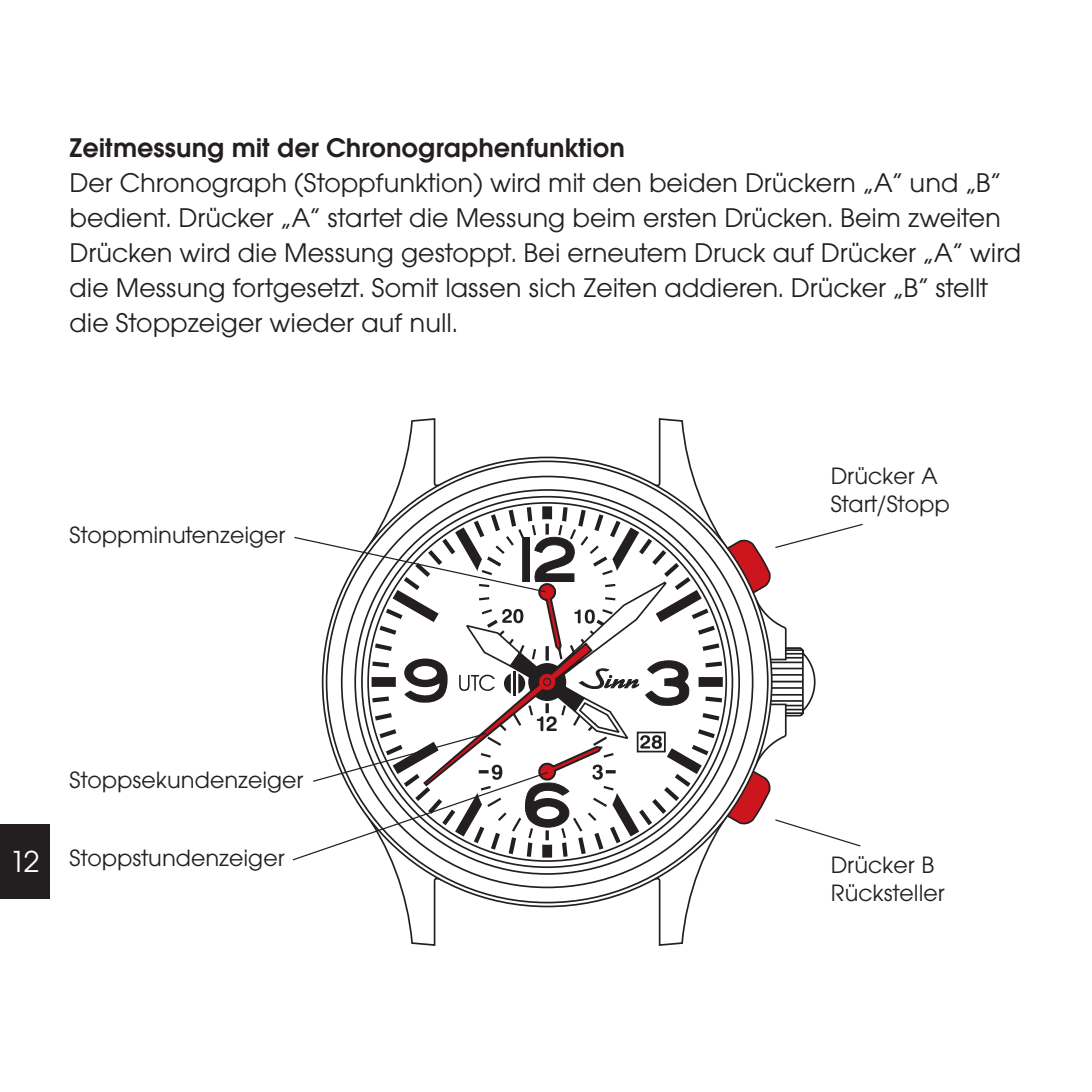
<style>
.page{position:relative;width:1092px;height:1092px;background:#fff}
.page>*{position:absolute;margin:0;border:0;box-sizing:border-box;transform-origin:0 0}
.t1{font:31.5px "Avant Gar Got Itc T Boo";color:#fff}
.t2{font:28px/35px "Avant Gar Got Itc T Boo";color:#231f20}
.t3{font:28px "Avant Gar Got Itc T Dem";color:#231f20}
.t4{font:24.5px/28px "Avant Gar Got Itc T Boo";color:#231f20}
</style>
<div class="page">
<div style="left:0;top:823px;width:50px;height:75px;background:#231f20"></div>
<svg style="left:292px;top:418px;width:571px;height:527px"></svg>
<p class="t3" style="left:69px;top:131px;width:557px">Zeitmessung mit der Chronographenfunktion</p>
<p class="t2" style="left:69px;top:165px;width:953px">Der Chronograph (Stoppfunktion) wird mit den beiden Drückern „A“ und „B“ bedient. Drücker „A“ startet die Messung beim ersten Drücken. Beim zweiten Drücken wird die Messung gestoppt. Bei erneutem Druck auf Drücker „A“ wird die Messung fortgesetzt. Somit lassen sich Zeiten addieren. Drücker „B“ stellt die Stoppzeiger wieder auf null.</p>
<p class="t4" style="left:69px;top:521px;width:218px">Stoppminutenzeiger</p>
<p class="t4" style="left:830px;top:462px;width:120px">Drücker A<br>Start/Stopp</p>
<p class="t1" style="left:10px;top:843px;width:32px">12</p>
<p class="t4" style="left:69px;top:765px;width:236px">Stoppsekundenzeiger</p>
<p class="t4" style="left:69px;top:844px;width:217px">Stoppstundenzeiger</p>
<p class="t4" style="left:830px;top:851px;width:116px">Drücker B<br>Rücksteller</p>
</div>
